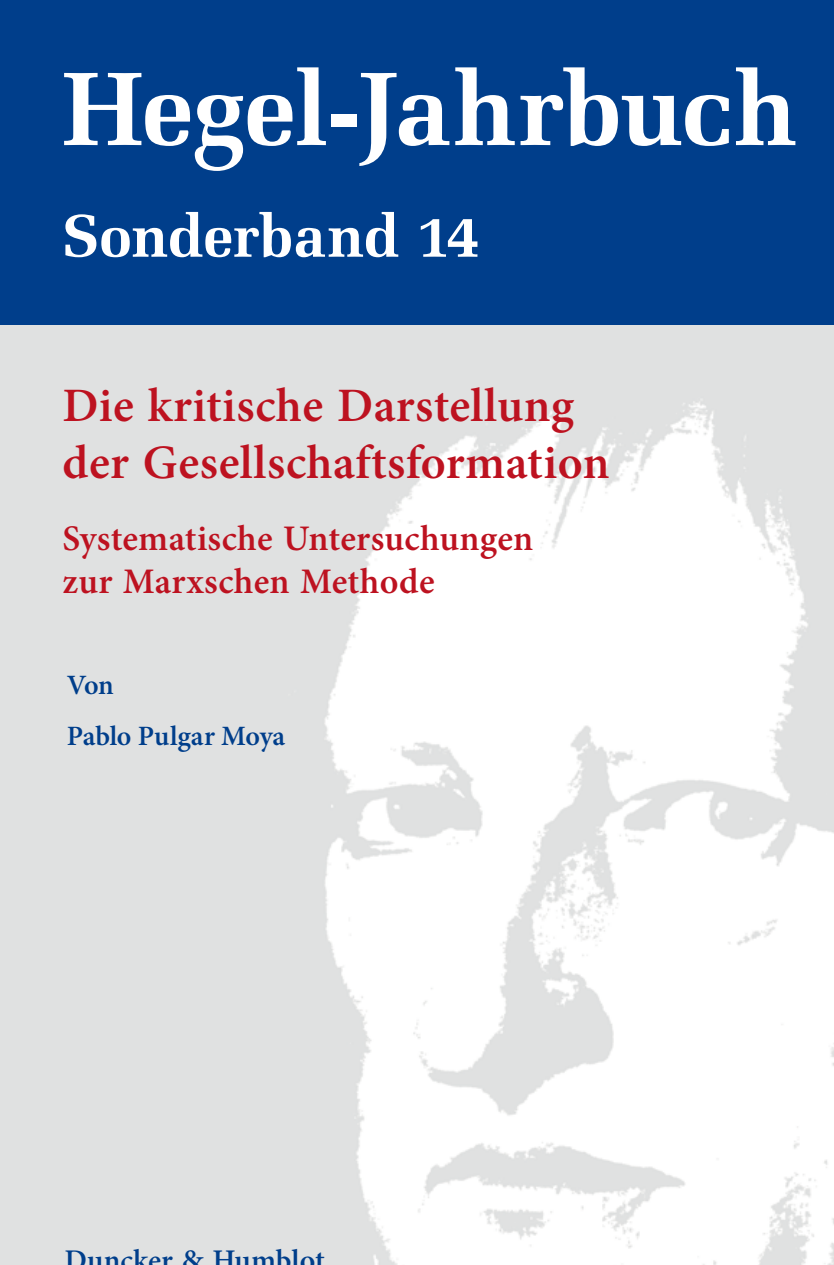
<style>
.page{position:relative;width:834px;height:1265px;background:#fff}
.page>*{position:absolute;margin:0;border:0;box-sizing:border-box;transform-origin:0 0}
.t1{font:700 104px "Melior";letter-spacing:-.015em;color:#fff}
.t2{font:700 60px "Melior";letter-spacing:-.01em;color:#fff}
.t3{font:600 48px/57.6px "Minion Pro";letter-spacing:.01em;color:#bd1220}
.t4{font:600 36px/43.2px "Minion Pro";letter-spacing:.005em;color:#bd1220}
.t5{font:600 30px "Minion Pro";letter-spacing:-.005em;color:#003e8b}
.t6{font:600 28px/50.6px "Minion Pro";letter-spacing:-.01em;color:#003e8b}
</style>
<div class="page">
<img style="left:0;top:325px;width:833px;height:939px">
<div style="left:0;top:0;width:833px;height:325px;background:#003e8b"></div>
<h1 class="t1" style="left:62px;top:44px;width:736px">Hegel-Jahrbuch</h1>
<p class="t2" style="left:62px;top:198px;width:419px">Sonderband 14</p>
<p class="t3" style="left:62px;top:376px;width:548px">Die kritische Darstellung der Gesellschaftsformation</p>
<p class="t4" style="left:62px;top:516px;width:472px">Systematische Untersuchungen zur Marxschen Methode</p>
<p class="t6" style="left:67px;top:659px;width:220px">Von<br>Pablo Pulgar Moya</p>
<p class="t5" style="left:65px;top:1239px;width:262px">Duncker &amp; Humblot</p>
</div>
